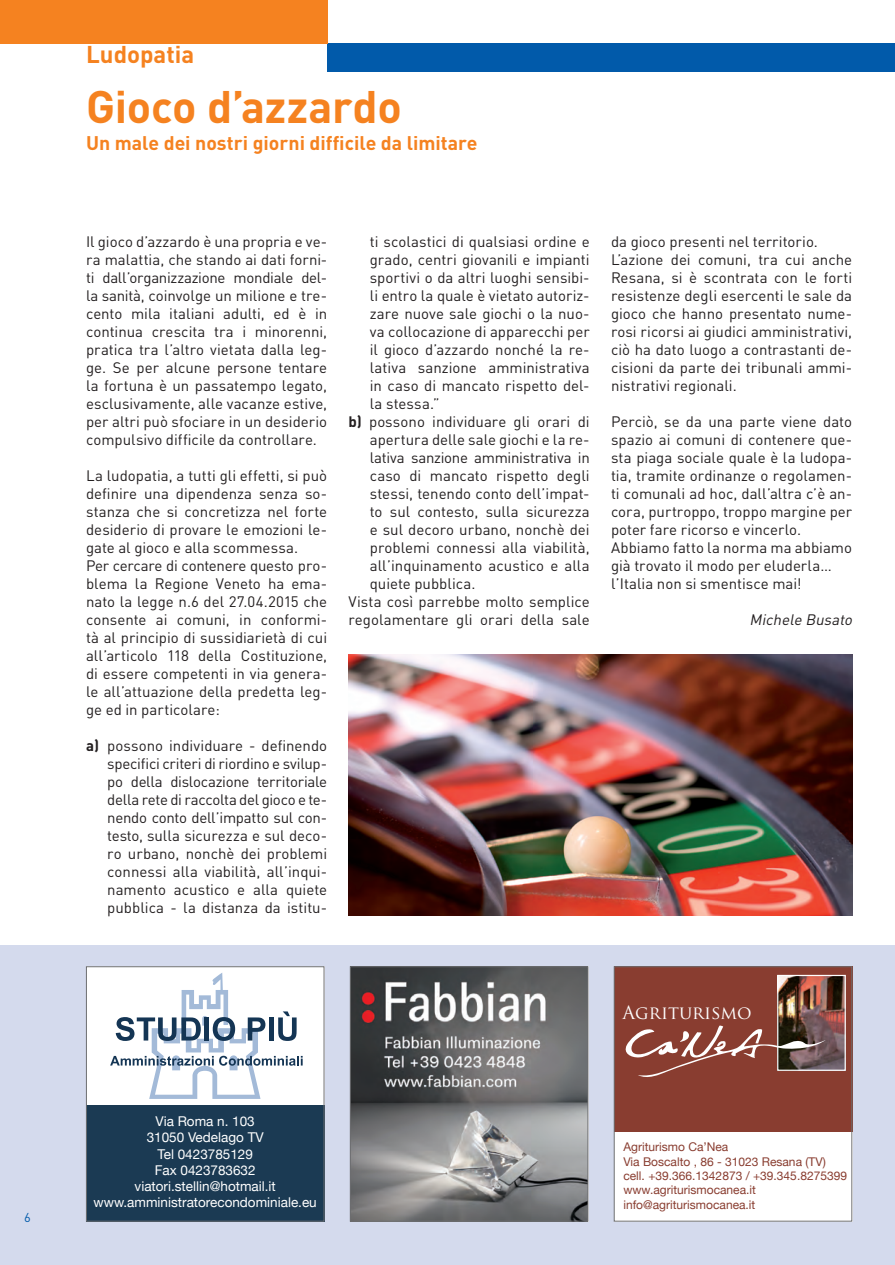
<style>
.page{position:relative;width:895px;height:1265px;background:#fff}
.page>*{position:absolute;margin:0;border:0;box-sizing:border-box;transform-origin:0 0}
.t1{font:700 45px "DIN";letter-spacing:-.005em;color:#f58220}
.t2{font:700 24px "DIN";color:#f58220}
.t3{font:700 19.5px "DIN";color:#f58220}
.t4{font:18px "Trajan Pro";color:#fff}
.t5{font:15px/18px "DIN";color:#231f20}
.t6{font:15px "DIN";letter-spacing:-.02em;color:#231f20}
.t7{font:italic 15px "DIN";color:#231f20}
.t8{font:13.5px/16.2px "Helvetica Neue";color:#fff;text-align:center}
.t9{font:12.75px "DIN";color:#015aaa}
.t10{font:12px/14.4px "Helvetica Neue";color:#893d30}
.s1{font-weight:700}
</style>
<div class="page">
<hr style="left:894px;top:0;width:1px;height:43px;background:#f58220">
<div style="left:0;top:945px;width:894px;height:320px;background:#d4daed"></div>
<div style="left:327px;top:43px;width:567px;height:29px;background:#015aaa"></div>
<div style="left:0;top:0;width:327px;height:43px;background:#f58220"></div>
<img style="left:348px;top:655px;width:503px;height:260px">
<div style="left:86px;top:966px;width:238px;height:255px;background:#fff"></div>
<div style="left:86px;top:1104px;width:238px;height:117px;background:#1b3a53"></div>
<svg style="left:110px;top:973px;width:192px;height:126px"></svg>
<div style="left:86px;top:966px;width:238px;height:255px;border:1px solid #6c6d70"></div>
<img style="left:352px;top:968px;width:234px;height:251px">
<div style="left:350px;top:966px;width:238px;height:255px;border:1px solid #6c6d70"></div>
<div style="left:614px;top:966px;width:237px;height:255px;background:#fff"></div>
<div style="left:613px;top:966px;width:238px;height:166px;background:#893d30"></div>
<img style="left:778px;top:977px;width:65px;height:92px">
<div style="left:776px;top:975px;width:69px;height:96px;border:1px solid #fff"></div>
<svg style="left:625px;top:1025px;width:200px;height:52px"></svg>
<div style="left:613px;top:966px;width:238px;height:255px;border:1px solid #6c6d70"></div>
<p class="t9" style="left:24px;top:1209px;width:8px">6</p>
<h2 class="t2" style="left:86px;top:39px;width:109px">Ludopatia</h2>
<h1 class="t1" style="left:86px;top:78px;width:317px">Gioco d’azzardo</h1>
<h3 class="t3" style="left:86px;top:131px;width:393px">Un male dei nostri giorni difficile da limitare</h3>
<p class="t5" style="left:86px;top:232px;width:242px;text-align:justify">I l gioco d’azzardo è una propria e ve&shy;ra malattia, che stando ai dati forni&shy;ti dall’organizzazione mondiale del&shy;la sanità, coinvolge un milione e tre&shy;cento mila italiani adulti, ed è in continua crescita tra i minorenni, pratica tra l’altro vietata dalla leg&shy;ge. Se per alcune persone tentare la fortuna è un passatempo legato, esclusivamente, alle vacanze estive, per altri può sfociare in un desiderio compulsivo difficile da controllare.</p>
<p class="t5" style="left:86px;top:466px;width:242px">La ludopatia, a tutti gli effetti, si può definire una dipendenza senza so&shy;stanza che si concretizza nel forte desiderio di provare le emozioni le&shy;gate al gioco e alla scommessa.<br>Per cercare di contenere questo pro&shy;blema la Regione Veneto ha ema&shy;nato la legge n.6 del 27.04.2015 che consente ai comuni, in conformi&shy;tà al principio di sussidiarietà di cui all’articolo 118 della Costituzione, di essere competenti in via genera&shy;le all’attuazione della predetta leg&shy;ge ed in particolare:</p>
<p class="t5" style="left:107px;top:736px;width:221px;text-align:justify;text-indent:-21px"><span class="s1">a)</span> possono individuare - definendo specifici criteri di riordino e svilup&shy;po della dislocazione territoriale della rete di raccolta del gioco e te&shy;nendo conto dell’impatto sul con&shy;testo, sulla sicurezza e sul deco&shy;ro urbano, nonchè dei problemi connessi alla viabilità, all’inqui&shy;namento acustico e alla quiete pubblica - la distanza da istitu-</p>
<p class="t5" style="left:369px;top:232px;width:221px">ti scolastici di qualsiasi ordine e</p>
<p class="t5" style="left:369px;top:250px;width:221px">grado, centri giovanili e impianti</p>
<p class="t5" style="left:369px;top:268px;width:221px">sportivi o da altri luoghi sensibi-</p>
<p class="t5" style="left:369px;top:286px;width:221px">li entro la quale è vietato autoriz-</p>
<p class="t5" style="left:369px;top:304px;width:221px">zare nuove sale giochi o la nuo-</p>
<p class="t5" style="left:369px;top:322px;width:221px">va collocazione di apparecchi per</p>
<p class="t5" style="left:369px;top:340px;width:221px">il gioco d’azzardo nonché la re-</p>
<p class="t5" style="left:369px;top:358px;width:221px">lativa sanzione amministrativa</p>
<p class="t5" style="left:369px;top:376px;width:221px">in caso di mancato rispetto del-</p>
<p class="t5" style="left:369px;top:394px;width:71px">la stessa.”</p>
<p class="t5" style="left:348px;top:412px;width:242px"><span class="s1">b)</span> possono individuare gli orari di</p>
<p class="t5" style="left:369px;top:430px;width:221px">apertura delle sale giochi e la re-</p>
<p class="t6" style="left:369px;top:448px;width:221px">lativa sanzione amministrativa in</p>
<p class="t5" style="left:369px;top:466px;width:221px">caso di mancato rispetto degli</p>
<p class="t5" style="left:369px;top:484px;width:221px">stessi, tenendo conto dell’impat-</p>
<p class="t5" style="left:369px;top:502px;width:221px">to sul contesto, sulla sicurezza</p>
<p class="t5" style="left:369px;top:520px;width:221px">e sul decoro urbano, nonchè dei</p>
<p class="t5" style="left:369px;top:538px;width:221px">problemi connessi alla viabilità,</p>
<p class="t5" style="left:369px;top:556px;width:221px">all’inquinamento acustico e alla</p>
<p class="t5" style="left:369px;top:574px;width:107px">quiete pubblica.</p>
<p class="t5" style="left:348px;top:592px;width:242px">Vista così parrebbe molto semplice</p>
<p class="t5" style="left:348px;top:610px;width:242px">regolamentare gli orari della sale</p>
<p class="t5" style="left:610px;top:232px;width:242px">da gioco presenti nel territorio.<br>L’azione dei comuni, tra cui anche Resana, si è scontrata con le forti resistenze degli esercenti le sale da gioco che hanno presentato nume&shy;rosi ricorsi ai giudici amministrativi, ciò ha dato luogo a contrastanti de&shy;cisioni da parte dei tribunali ammi&shy;nistrativi regionali.</p>
<p class="t5" style="left:610px;top:412px;width:242px">Perciò, se da una parte viene dato spazio ai comuni di contenere que&shy;sta piaga sociale quale è la ludopa&shy;tia, tramite ordinanze o regolamen&shy;ti comunali ad hoc, dall’altra c’è an&shy;cora, purtroppo, troppo margine per poter fare ricorso e vincerlo.<br>Abbiamo fatto la norma ma abbiamo già trovato il modo per eluderla… l’Italia non si smentisce mai!</p>
<p class="t7" style="left:749px;top:610px;width:107px">Michele Busato</p>
<p class="t4" style="left:622px;top:1001px;width:131px">Agriturismo</p>
<p class="t8" style="left:93px;top:1113px;width:225px">Via Roma n. 103<br>31050 Vedelago TV<br>Tel 0423785129<br>Fax 0423783632 viatori.stellin@hotmail.it www.amministratorecondominiale.eu</p>
<p class="t10" style="left:623px;top:1139px;width:225px">Agriturismo Ca’Nea<br>Via Boscalto , 86 - 31023 Resana (TV) cell. +39.366.1342873 / +39.345.8275399 www.agriturismocanea.it info@agriturismocanea.it</p>
</div>
